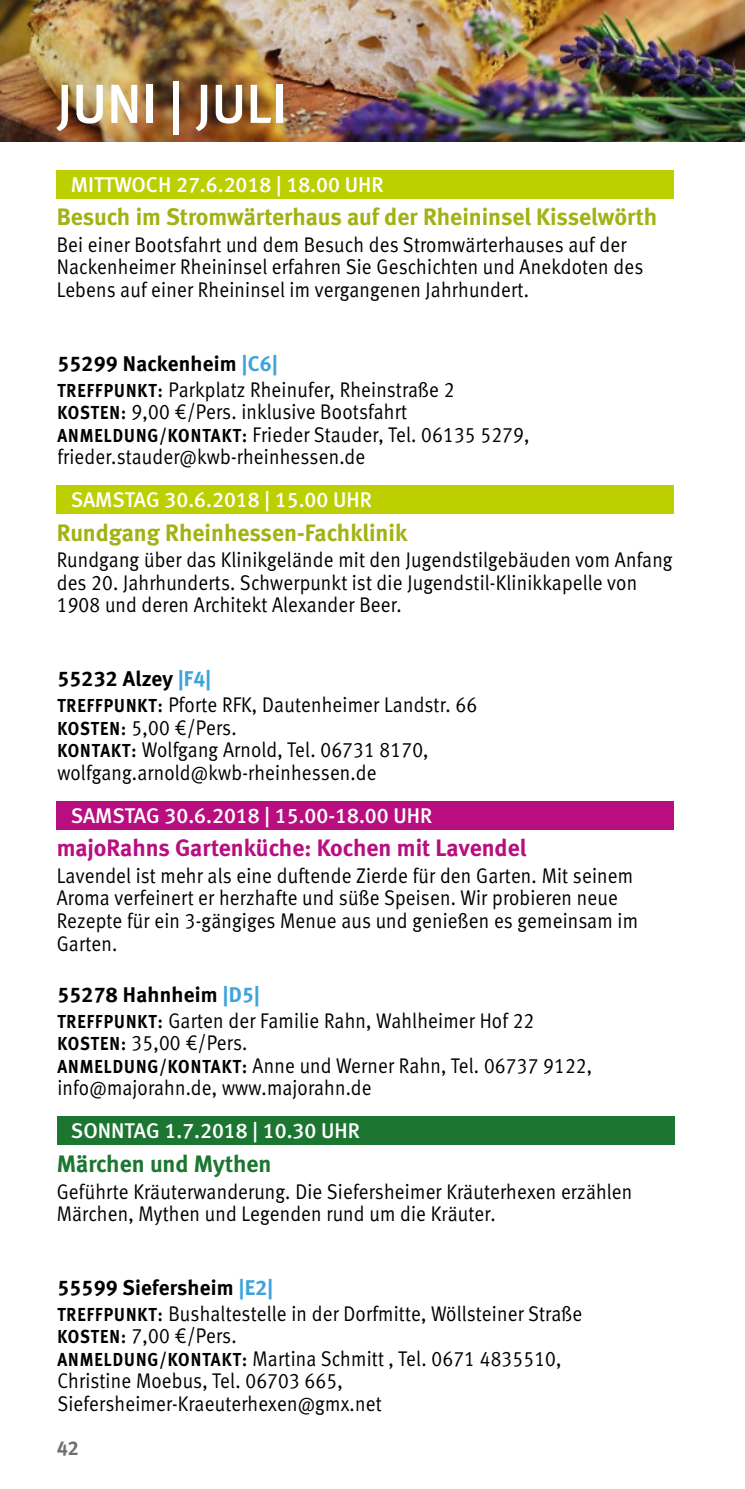
<style>
.page{position:relative;width:745px;height:1489px;background:#fff}
.page>*{position:absolute;margin:0;border:0;box-sizing:border-box;transform-origin:0 0}
.t1{font:55px "Meta Medium LF";color:#fff}
.t2{font:23.75px "Meta Bold LF";color:#a2b213}
.t3{font:23.75px "Meta Bold LF";color:#b80e80}
.t4{font:23.75px "Meta Bold LF";color:#1c7631}
.t5{font:21.25px/22.5px "Meta Normal LF";letter-spacing:.01em;color:#000;scale:.9 1}
.t6{font:21.25px "Meta Medium LF";color:#fff}
.t7{font:21.25px "Meta Bold LF";letter-spacing:.01em;color:#000}
.t8{font:20px "Meta Bold LF";color:#706f6f}
.s1{color:#3ea3dc}
.s2{font-family:"Meta Bold LF";font-size:18.75px}
</style>
<div class="page">
<img style="left:0;top:0;width:744px;height:142px">
<div style="left:57px;top:1116px;width:617px;height:28px;background:#1c7631"></div>
<div style="left:57px;top:170px;width:616px;height:28px;background:#bccf00"></div>
<div style="left:57px;top:485px;width:616px;height:29px;background:#bccf00"></div>
<div style="left:57px;top:801px;width:616px;height:28px;background:#b80e80"></div>
<h1 class="t1" style="left:57px;top:72px;width:232px">JUNI | JULI</h1>
<p class="t6" style="left:71px;top:172px;width:314px">MITTWOCH 27.6.2018 | 18.00 UHR</p>
<p class="t2" style="left:57px;top:203px;width:601px">Besuch im Stromwärterhaus auf der Rheininsel Kisselwörth</p>
<p class="t5" style="left:57px;top:233px;width:653px">Bei einer Bootsfahrt und dem Besuch des Stromwärterhauses auf der<br>Nackenheimer Rheininsel erfahren Sie Geschichten und Anekdoten des<br>Lebens auf einer Rheininsel im vergangenen Jahrhundert.</p>
<p class="t7" style="left:57px;top:351px;width:222px">55299 Nackenheim <span class="s1">|C6|</span></p>
<p class="t5" style="left:57px;top:378px;width:525px"><span class="s2">TREFFPUNKT:</span> Parkplatz Rheinufer, Rheinstraße 2<br><span class="s2">KOSTEN:</span> 9,00 €/Pers. inklusive Bootsfahrt <span class="s2">ANMELDUNG/KONTAKT:</span> Frieder Stauder, Tel. 06135 5279, frieder.stauder@kwb-rheinhessen.de</p>
<p class="t6" style="left:71px;top:487px;width:302px">SAMSTAG 30.6.2018 | 15.00 UHR</p>
<p class="t2" style="left:57px;top:518px;width:352px">Rundgang Rheinhessen-Fachklinik</p>
<p class="t5" style="left:57px;top:548px;width:685px">Rundgang über das Klinikgelände mit den Jugendstilgebäuden vom Anfang des 20. Jahrhunderts. Schwerpunkt ist die Jugendstil-Klinikkapelle von<br>1908 und deren Architekt Alexander Beer.</p>
<p class="t7" style="left:57px;top:666px;width:155px">55232 Alzey <span class="s1">|F4|</span></p>
<p class="t5" style="left:57px;top:693px;width:467px"><span class="s2">TREFFPUNKT:</span> Pforte RFK, Dautenheimer Landstr. 66<br><span class="s2">KOSTEN:</span> 5,00 €/Pers.<br><span class="s2">KONTAKT:</span> Wolfgang Arnold, Tel. 06731 8170, wolfgang.arnold@kwb-rheinhessen.de</p>
<p class="t6" style="left:71px;top:803px;width:363px">SAMSTAG 30.6.2018 | 15.00-18.00 UHR</p>
<p class="t3" style="left:57px;top:833px;width:471px">majoRahns Gartenküche: Kochen mit Lavendel</p>
<p class="t5" style="left:57px;top:864px;width:647px">Lavendel ist mehr als eine duftende Zierde für den Garten. Mit seinem Aroma verfeinert er herzhafte und süße Speisen. Wir probieren neue Rezepte für ein 3-gängiges Menue aus und genießen es gemeinsam im Garten.</p>
<p class="t7" style="left:57px;top:981px;width:204px">55278 Hahnheim <span class="s1">|D5|</span></p>
<p class="t5" style="left:57px;top:1009px;width:595px"><span class="s2">TREFFPUNKT:</span> Garten der Familie Rahn, Wahlheimer Hof 22<br><span class="s2">KOSTEN:</span> 35,00 €/Pers.<br><span class="s2">ANMELDUNG/KONTAKT:</span> Anne und Werner Rahn, Tel. 06737 9122, info@majorahn.de, www.majorahn.de</p>
<p class="t6" style="left:71px;top:1118px;width:290px">SONNTAG 1.7.2018 | 10.30 UHR</p>
<p class="t4" style="left:57px;top:1149px;width:216px">Märchen und Mythen</p>
<p class="t5" style="left:57px;top:1179px;width:640px">Geführte Kräuterwanderung. Die Siefersheimer Kräuterhexen erzählen<br>Märchen, Mythen und Legenden rund um die Kräuter.</p>
<p class="t7" style="left:57px;top:1274px;width:217px">55599 Siefersheim <span class="s1">|E2|</span></p>
<p class="t5" style="left:57px;top:1301px;width:584px"><span class="s2">TREFFPUNKT:</span> Bushaltestelle in der Dorfmitte, Wöllsteiner Straße <span class="s2">KOSTEN:</span> 7,00 €/Pers.<br><span class="s2">ANMELDUNG/KONTAKT:</span> Martina Schmitt , Tel. 0671 4835510, Christine Moebus, Tel. 06703 665, Siefersheimer-Kraeuterhexen@gmx.net</p>
<p class="t8" style="left:57px;top:1435px;width:24px">42</p>
</div>
